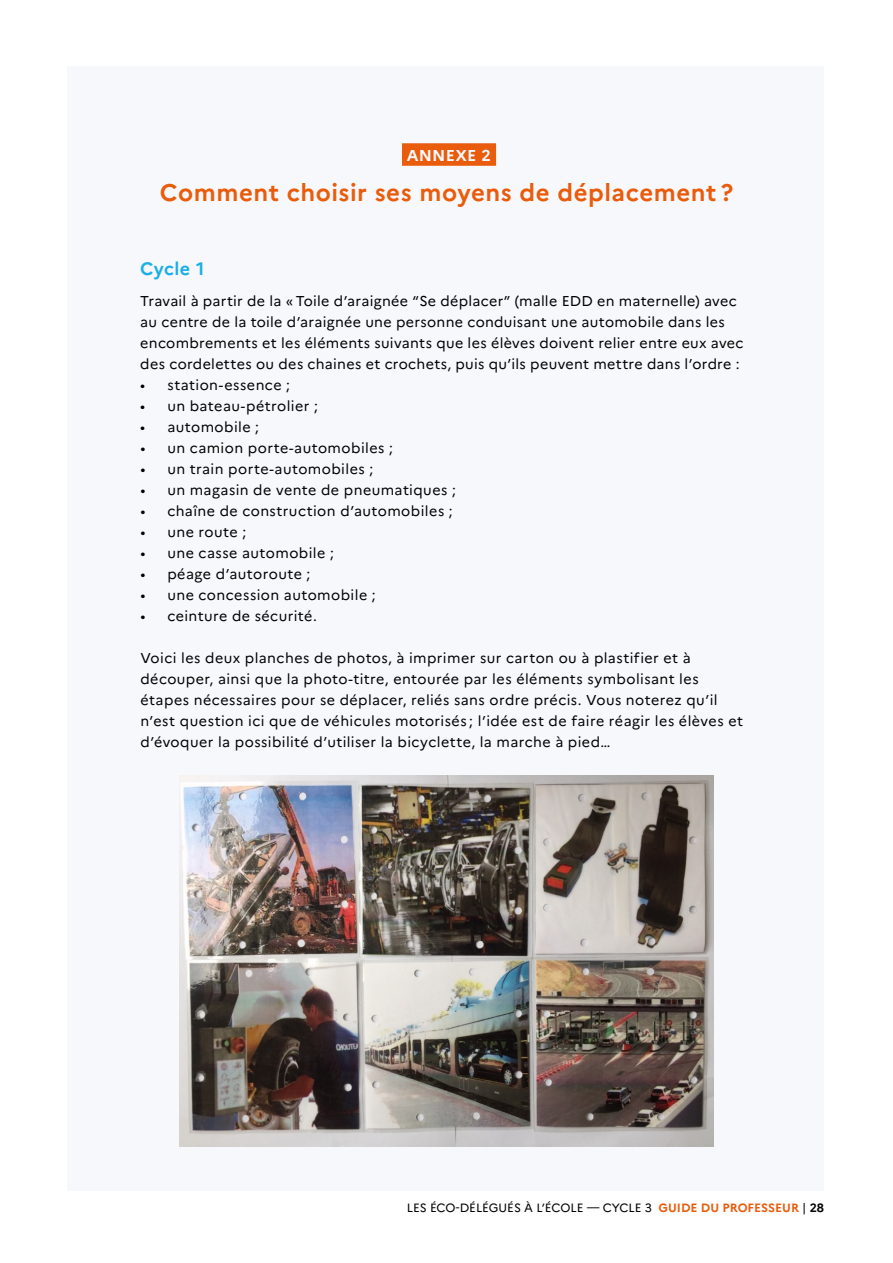
<style>
.page{position:relative;width:893px;height:1263px;background:#fff}
.page>*{position:absolute;margin:0;border:0;box-sizing:border-box;transform-origin:0 0}
.t1{font:700 24px "Marianne";letter-spacing:.02em;color:#e95c0c}
.t2{font:700 18px "Marianne";letter-spacing:.02em;color:#1bafe6}
.t3{font:700 15.75px "Marianne";letter-spacing:.015em;color:#f7f8fc}
.t4{font:14.25px/21px "Marianne";letter-spacing:.025em;color:#000}
.t5{font:12px "Marianne";color:#000}
.s1{font-weight:700;color:#e95c0c}
.s2{font-weight:700}
</style>
<div class="page">
<div style="left:67px;top:66px;width:757px;height:1125px;background:#f7f8fc"></div>
<div style="left:402px;top:143px;width:94px;height:23px;background:#e95c0c"></div>
<img style="left:179px;top:775px;width:535px;height:371px">
<p class="t3" style="left:407px;top:145px;width:86px">ANNEXE 2</p>
<h1 class="t1" style="left:160px;top:178px;width:575px">Comment choisir ses moyens de déplacement ?</h1>
<p class="t2" style="left:140px;top:257px;width:66px">Cycle 1</p>
<p class="t4" style="left:140px;top:290px;width:605px">Travail à partir de la « Toile d’araignée “Se déplacer” (malle EDD en maternelle) avec au centre de la toile d’araignée une personne conduisant une automobile dans les encombrements et les éléments suivants que les élèves doivent relier entre eux avec des cordelettes ou des chaines et crochets, puis qu’ils peuvent mettre dans l’ordre :</p>
<p class="t4" style="left:140px;top:374px;width:151px">• station-essence ;</p>
<p class="t4" style="left:140px;top:395px;width:179px">• un bateau-pétrolier ;</p>
<p class="t4" style="left:140px;top:416px;width:120px">• automobile ;</p>
<p class="t4" style="left:140px;top:437px;width:254px">• un camion porte-automobiles ;</p>
<p class="t4" style="left:140px;top:458px;width:235px">• un train porte-automobiles ;</p>
<p class="t4" style="left:140px;top:479px;width:317px">• un magasin de vente de pneumatiques ;</p>
<p class="t4" style="left:140px;top:500px;width:314px">• chaîne de construction d’automobiles ;</p>
<p class="t4" style="left:140px;top:521px;width:107px">• une route ;</p>
<p class="t4" style="left:140px;top:542px;width:195px">• une casse automobile ;</p>
<p class="t4" style="left:140px;top:563px;width:172px">• péage d’autoroute ;</p>
<p class="t4" style="left:140px;top:584px;width:237px">• une concession automobile ;</p>
<p class="t4" style="left:140px;top:605px;width:178px">• ceinture de sécurité.</p>
<p class="t4" style="left:140px;top:647px;width:604px">Voici les deux planches de photos, à imprimer sur carton ou à plastifier et à découper, ainsi que la photo-titre, entourée par les éléments symbolisant les étapes nécessaires pour se déplacer, reliés sans ordre précis. Vous noterez qu’il n’est question ici que de véhicules motorisés ; l’idée est de faire réagir les élèves et d’évoquer la possibilité d’utiliser la bicyclette, la marche à pied…</p>
<p class="t5" style="left:407px;top:1201px;width:419px">LES ÉCO-DÉLÉGUÉS À L’ÉCOLE — CYCLE 3 <span class="s1">GUIDE DU PROFESSEUR</span> | <span class="s2">28</span></p>
</div>
